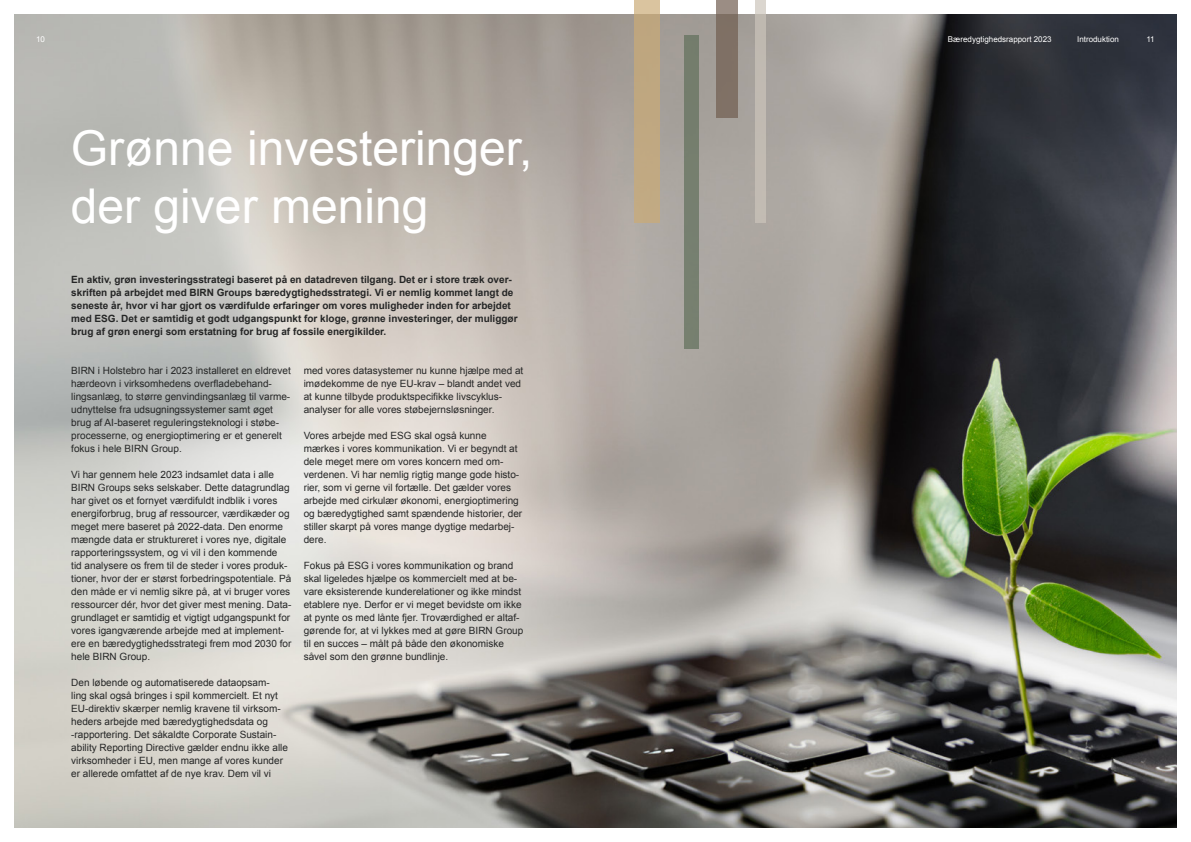
<style>
.page{position:relative;width:1191px;height:842px;background:#fff}
.page>*{position:absolute;margin:0;border:0;box-sizing:border-box;transform-origin:0 0}
.t1{font:48px/57.6px "Arial";color:#fff}
.t2{font:10px/13px "Arial";color:#252626}
.t3{font:700 10px/13px "Arial";color:#252626}
.t4{font:8px "Arial";color:#fff}
</style>
<div class="page">
<img style="left:14px;top:14px;width:1162px;height:814px">
<div style="left:684px;top:36px;width:14px;height:313px;background:#767f6f"></div>
<svg style="left:715px;top:0;width:22px;height:118px;background:#84766b"></svg>
<div style="left:634px;top:0;width:25px;height:223px;background:#bfa781"></div>
<div style="left:754px;top:0;width:11px;height:223px;background:#c1bab2"></div>
<p class="t4" style="left:36px;top:34px;width:10px">10</p>
<h1 class="t1" style="left:71px;top:120px;width:463px">Grønne investeringer, der giver mening</h1>
<p class="t3" style="left:71px;top:273px;width:448px">En aktiv, grøn investeringsstrategi baseret på en datadreven tilgang. Det er i store træk over&shy;skriften på arbejdet med BIRN Groups bæredygtighedsstrategi. Vi er nemlig kommet langt de seneste år, hvor vi har gjort os værdifulde erfaringer om vores muligheder inden for arbejdet med ESG. Det er samtidig et godt udgangspunkt for kloge, grønne investeringer, der muliggør brug af grøn energi som erstatning for brug af fossile energikilder.</p>
<p class="t2" style="left:71px;top:364px;width:221px">BIRN i Holstebro har i 2023 installeret en eldrevet hærdeovn i virksomhedens overfladebehand&shy;lingsanlæg, to større genvindingsanlæg til varme&shy;udnyttelse fra udsugningssystemer samt øget brug af AI-baseret reguleringsteknologi i støbe&shy;processerne, og energioptimering er et generelt fokus i hele BIRN Group.</p>
<p class="t2" style="left:71px;top:468px;width:222px">Vi har gennem hele 2023 indsamlet data i alle BIRN Groups seks selskaber. Dette datagrundlag har givet os et fornyet værdifuldt indblik i vores energiforbrug, brug af ressourcer, værdikæder og meget mere baseret på 2022-data. Den enorme mængde data er struktureret i vores nye, digitale rapporteringssystem, og vi vil i den kommende<br>tid analysere os frem til de steder i vores produk&shy;tioner, hvor der er størst forbedringspotentiale. På den måde er vi nemlig sikre på, at vi bruger vores ressourcer dér, hvor det giver mest mening. Data&shy;grundlaget er samtidig et vigtigt udgangspunkt for vores igangværende arbejde med at implement&shy;ere en bæredygtighedsstrategi frem mod 2030 for hele BIRN Group.</p>
<p class="t2" style="left:71px;top:676px;width:218px">Den løbende og automatiserede dataopsam-<br>ling skal også bringes i spil kommercielt. Et nyt EU-direktiv skærper nemlig kravene til virksom&shy;heders arbejde med bæredygtighedsdata og -rapportering. Det såkaldte Corporate Sustain&shy;ability Reporting Directive gælder endnu ikke alle virksomheder i EU, men mange af vores kunder er allerede omfattet af de nye krav. Dem vil vi</p>
<p class="t2" style="left:304px;top:364px;width:221px">med vores datasystemer nu kunne hjælpe med at imødekomme de nye EU-krav – blandt andet ved at kunne tilbyde produktspecifikke livscyklus&shy;analyser for alle vores støbejernsløsninger.</p>
<p class="t2" style="left:304px;top:429px;width:220px">Vores arbejde med ESG skal også kunne mærkes i vores kommunikation. Vi er begyndt at dele meget mere om vores koncern med om&shy;verdenen. Vi har nemlig rigtig mange gode histo&shy;rier, som vi gerne vil fortælle. Det gælder vores arbejde med cirkulær økonomi, energioptimering og bæredygtighed samt spændende historier, der stiller skarpt på vores mange dygtige medarbej&shy;dere.</p>
<p class="t2" style="left:304px;top:559px;width:221px">Fokus på ESG i vores kommunikation og brand skal ligeledes hjælpe os kommercielt med at be&shy;vare eksisterende kunderelationer og ikke mindst etablere nye. Derfor er vi meget bevidste om ikke at pynte os med lånte fjer. Troværdighed er altaf&shy;gørende for, at vi lykkes med at gøre BIRN Group til en succes – målt på både den økonomiske såvel som den grønne bundlinje.</p>
<p class="t4" style="left:948px;top:34px;width:105px">Bæredygtighedsrapport 2023</p>
<p class="t4" style="left:1077px;top:34px;width:43px">Introduktion</p>
<p class="t4" style="left:1146px;top:34px;width:10px">11</p>
</div>
